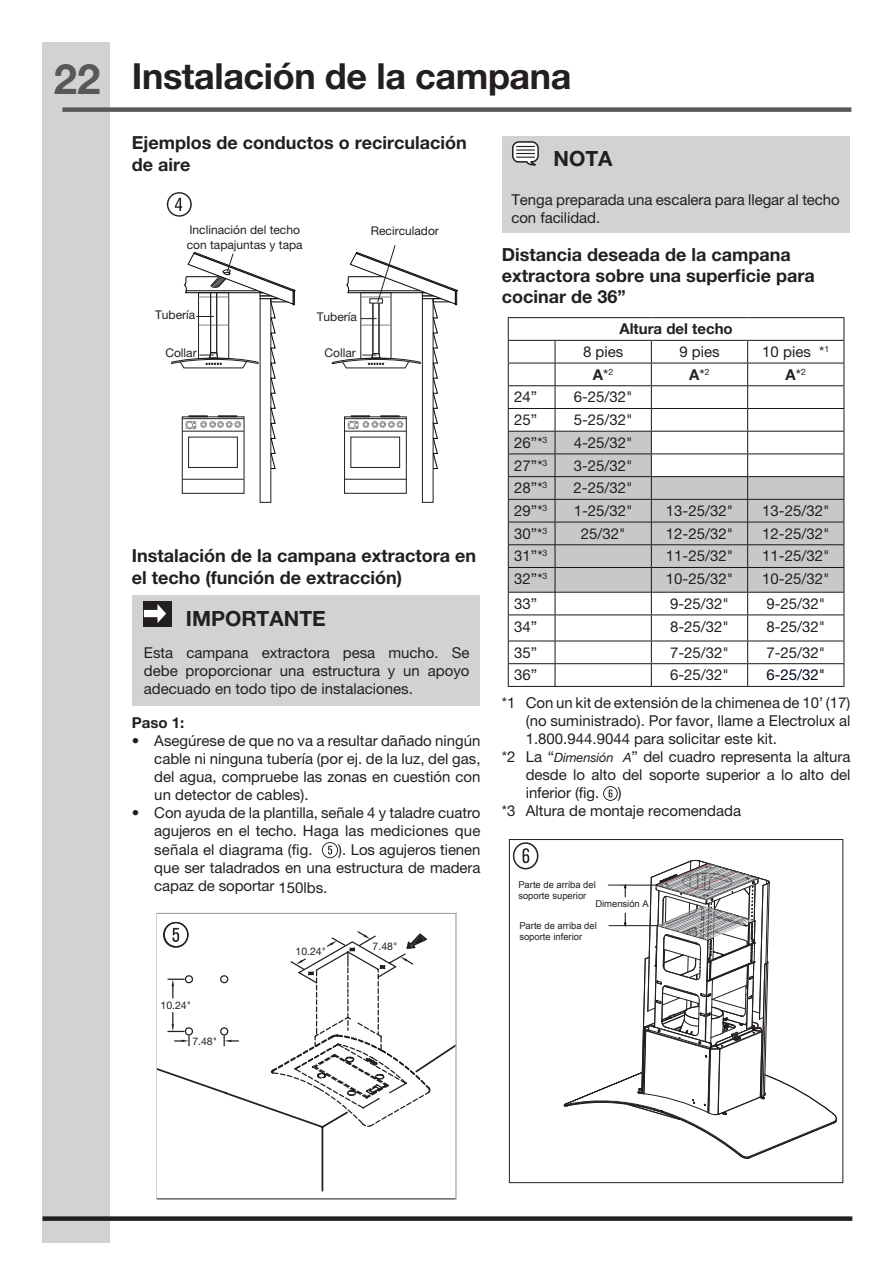
<style>
.page{position:relative;width:893px;height:1263px;background:#fff}
.page>*{position:absolute;margin:0;border:0;box-sizing:border-box;transform-origin:0 0}
.t1{font:700 42px "Helvetica Neue LT Pro";color:#57585a}
.Headline-01{font:700 36px "Helvetica Neue LT Pro";letter-spacing:-.01em;color:#231f20}
.t2{font:700 21px "Helvetica Neue LT Pro";color:#231f20}
.Headline-02{font:700 18px/21.6px "Helvetica Neue LT Pro";color:#231f20}
.Bulltet_points{font:15px/18px "Helvetica Neue LT Pro";color:#231f20;text-align:justify}
.t3{font:700 15px "Helvetica Neue LT Pro";color:#231f20}
.t4{font:15px "Helvetica Neue LT Pro";color:#02071e}
.t5{font:12px "Helvetica Neue LT Pro";color:#231f20}
.Indent{font:10.5px "Helvetica Neue LT Pro";color:#231f20}
.t6{font:9.45px/11.2px "Arial";color:#231f20}
.s1{font-weight:400}
.s2{font-family:"Helvetica Neue LT Std";font-style:italic;font-size:12.9px}
</style>
<div class="page">
<div style="left:43px;top:43px;width:67px;height:1200px;background:#d1d2d4"></div>
<div style="left:43px;top:1216px;width:809px;height:5px;background:#231f20"></div>
<div style="left:62px;top:107px;width:789px;height:5px;background:#57585a"></div>
<hr style="left:182px;top:479px;width:62px;height:1px;background:#211e1e">
<div style="left:422px;top:299px;width:11px;height:203px;border:1px solid #211e1e"></div>
<hr style="left:345px;top:479px;width:61px;height:1px;background:#211e1e">
<svg style="left:171px;top:252px;width:125px;height:217px"></svg>
<svg style="left:166px;top:192px;width:26px;height:25px"></svg>
<svg style="left:332px;top:245px;width:126px;height:224px"></svg>
<div style="left:132px;top:595px;width:348px;height:111px;background:#d1d2d4"></div>
<div style="left:144px;top:601px;width:28px;height:25px;background:#231f20"></div>
<svg style="left:144px;top:604px;width:22px;height:19px"></svg>
<svg style="left:322px;top:842px;width:16px;height:16px"></svg>
<svg style="left:156px;top:922px;width:300px;height:270px"></svg>
<div style="left:502px;top:136px;width:347px;height:97px;background:#d1d2d4"></div>
<svg style="left:512px;top:141px;width:27px;height:25px"></svg>
<hr style="left:508px;top:317px;width:47px;height:1px;background:#1a171b">
<hr style="left:555px;top:317px;width:96px;height:1px;background:#1a171b">
<hr style="left:651px;top:317px;width:97px;height:1px;background:#1a171b">
<hr style="left:748px;top:317px;width:96px;height:1px;background:#1a171b">
<hr style="left:508px;top:686px;width:47px;height:1px;background:#1a171b">
<hr style="left:555px;top:686px;width:96px;height:1px;background:#1a171b">
<hr style="left:651px;top:686px;width:97px;height:1px;background:#1a171b">
<hr style="left:748px;top:686px;width:96px;height:1px;background:#1a171b">
<svg style="left:508px;top:318px;width:337px;height:368px"></svg>
<hr style="left:555px;top:592px;width:97px;height:1px;background:#1a171b">
<hr style="left:652px;top:567px;width:95px;height:1px;background:#1a171b">
<svg style="left:603px;top:786px;width:15px;height:15px"></svg>
<svg style="left:564px;top:860px;width:273px;height:298px"></svg>
<div style="left:509px;top:839px;width:334px;height:344px;border:1px solid #231f20"></div>
<svg style="left:513px;top:842px;width:25px;height:27px"></svg>
<h1 class="t1" style="left:54px;top:53px;width:48px">22</h1>
<p class="Headline-01" style="left:132px;top:54px;width:441px">Instalación de la campana</p>
<p class="Headline-02" style="left:132px;top:131px;width:336px">Ejemplos de conductos o recirculación de aire</p>
<p class="t5" style="left:190px;top:223px;width:112px">Inclinación del techo</p>
<p class="t5" style="left:371px;top:223px;width:69px">Recirculador</p>
<p class="t5" style="left:187px;top:237px;width:117px">con tapajuntas y tapa</p>
<p class="t5" style="left:155px;top:308px;width:42px">Tubería</p>
<p class="t5" style="left:165px;top:346px;width:33px">Collar</p>
<p class="t5" style="left:317px;top:309px;width:42px">Tubería</p>
<p class="t5" style="left:325px;top:345px;width:33px">Collar</p>
<p class="Headline-02" style="left:132px;top:544px;width:346px">Instalación de la campana extractora en el techo (función de extracción)</p>
<p class="t2" style="left:186px;top:606px;width:141px">IMPORTANTE</p>
<p class="Bulltet_points" style="left:144px;top:643px;width:327px">Esta campana extractora pesa mucho. Se debe proporcionar una estructura y un apoyo adecuado en todo tipo de instalaciones.</p>
<p class="t3" style="left:132px;top:713px;width:54px">Paso 1:</p>
<p class="Bulltet_points" style="left:154px;top:731px;width:328px;text-indent:-22px">• Asegúrese de que no va a resultar dañado ningún cable ni ninguna tubería (por ej. de la luz, del gas, del agua, compruebe las zonas en cuestión con un detector de cables).</p>
<p class="Bulltet_points" style="left:154px;top:803px;width:328px;line-height:18.6px;text-indent:-22px">• Con ayuda de la plantilla, señale 4 y taladre cuatro agujeros en el techo. Haga las mediciones que señala el diagrama (fig.</p>
<p class="Bulltet_points" style="left:154px;top:841px;width:328px;text-indent:184px">). Los agujeros tienen que ser taladrados en una estructura de madera capaz de soportar 150lbs.</p>
<p class="Indent" style="left:161px;top:999px;width:32px">10.24"</p>
<p class="Indent" style="left:192px;top:1034px;width:26px">7.48"</p>
<p class="Indent" style="left:296px;top:945px;width:32px">10.24"</p>
<p class="Indent" style="left:373px;top:940px;width:26px">7.48"</p>
<p class="t2" style="left:553px;top:146px;width:61px">NOTA</p>
<p class="Bulltet_points" style="left:511px;top:191px;width:330px">Tenga preparada una escalera para llegar al techo con facilidad.</p>
<p class="Headline-02" style="left:502px;top:243px;width:315px;line-height:21px">Distancia deseada de la campana extractora sobre una superficie para cocinar de 36”</p>
<p class="t3" style="left:619px;top:320px;width:115px">Altura del techo</p>
<p class="Bulltet_points" style="left:583px;top:342px;width:42px">8 pies</p>
<p class="Bulltet_points" style="left:679px;top:342px;width:42px">9 pies</p>
<p class="Bulltet_points" style="left:762px;top:342px;width:69px">10 pies *<sup>1</sup></p>
<p class="t3" style="left:593px;top:365px;width:22px">A<span class="s1">*</span><sup>2</sup></p>
<p class="t3" style="left:689px;top:365px;width:22px">A<span class="s1">*</span><sup>2</sup></p>
<p class="t3" style="left:786px;top:365px;width:22px">A<span class="s1">*</span><sup>2</sup></p>
<p class="Bulltet_points" style="left:514px;top:388px;width:25px">24”</p>
<p class="Bulltet_points" style="left:574px;top:388px;width:60px">6-25/32"</p>
<p class="Bulltet_points" style="left:514px;top:411px;width:25px">25”</p>
<p class="Bulltet_points" style="left:574px;top:411px;width:60px">5-25/32"</p>
<p class="Bulltet_points" style="left:514px;top:433px;width:35px">26”*<sup>3</sup></p>
<p class="Bulltet_points" style="left:574px;top:433px;width:60px">4-25/32"</p>
<p class="Bulltet_points" style="left:514px;top:456px;width:35px">27”*<sup>3</sup></p>
<p class="Bulltet_points" style="left:574px;top:456px;width:60px">3-25/32"</p>
<p class="Bulltet_points" style="left:514px;top:479px;width:35px">28”*<sup>3</sup></p>
<p class="Bulltet_points" style="left:574px;top:479px;width:60px">2-25/32"</p>
<p class="Bulltet_points" style="left:514px;top:501px;width:35px">29”*<sup>3</sup></p>
<p class="Bulltet_points" style="left:574px;top:501px;width:60px">1-25/32"</p>
<p class="Bulltet_points" style="left:666px;top:501px;width:69px">13-25/32"</p>
<p class="Bulltet_points" style="left:762px;top:501px;width:69px">13-25/32"</p>
<p class="Bulltet_points" style="left:514px;top:524px;width:35px">30”*<sup>3</sup></p>
<p class="Bulltet_points" style="left:581px;top:524px;width:46px">25/32"</p>
<p class="Bulltet_points" style="left:666px;top:524px;width:69px">12-25/32"</p>
<p class="Bulltet_points" style="left:762px;top:524px;width:69px">12-25/32"</p>
<p class="Bulltet_points" style="left:514px;top:547px;width:35px">31”*<sup>3</sup></p>
<p class="Bulltet_points" style="left:666px;top:547px;width:69px">11-25/32"</p>
<p class="Bulltet_points" style="left:762px;top:547px;width:69px">11-25/32"</p>
<p class="Bulltet_points" style="left:514px;top:570px;width:35px">32”*<sup>3</sup></p>
<p class="Bulltet_points" style="left:666px;top:570px;width:69px">10-25/32"</p>
<p class="Bulltet_points" style="left:762px;top:570px;width:69px">10-25/32"</p>
<p class="Bulltet_points" style="left:514px;top:594px;width:25px">33”</p>
<p class="Bulltet_points" style="left:670px;top:594px;width:60px">9-25/32"</p>
<p class="Bulltet_points" style="left:766px;top:594px;width:60px">9-25/32"</p>
<p class="Bulltet_points" style="left:514px;top:617px;width:25px">34”</p>
<p class="Bulltet_points" style="left:670px;top:617px;width:60px">8-25/32"</p>
<p class="Bulltet_points" style="left:766px;top:617px;width:60px">8-25/32"</p>
<p class="Bulltet_points" style="left:514px;top:643px;width:25px">35”</p>
<p class="Bulltet_points" style="left:670px;top:643px;width:60px">7-25/32"</p>
<p class="Bulltet_points" style="left:766px;top:643px;width:60px">7-25/32"</p>
<p class="Bulltet_points" style="left:514px;top:666px;width:25px">36”</p>
<p class="Bulltet_points" style="left:670px;top:666px;width:60px">6-25/32"</p>
<p class="t4" style="left:766px;top:666px;width:60px">6-25/32"</p>
<p class="Bulltet_points" style="left:526px;top:693px;width:326px;text-indent:-24px">*1 Con un kit de extensión de la chimenea de 10’ (17) (no suministrado). Por favor, llame a Electrolux al 1.800.944.9044 para solicitar este kit.</p>
<p class="Bulltet_points" style="left:526px;top:747px;width:326px;text-indent:-24px">*2 La “<span class="s2">Dimensión A</span>” del cuadro representa la altura desde lo alto del soporte superior a lo alto del inferior (fig. )</p>
<p class="Bulltet_points" style="left:502px;top:801px;width:241px">*3 Altura de montaje recomendada</p>
<p class="t6" style="left:518px;top:879px;width:79px">Parte de arriba del soporte superior</p>
<p class="t6" style="left:519px;top:920px;width:79px">Parte de arriba del soporte inferior</p>
<p class="t6" style="left:595px;top:898px;width:55px">Dimensión A</p>
</div>
